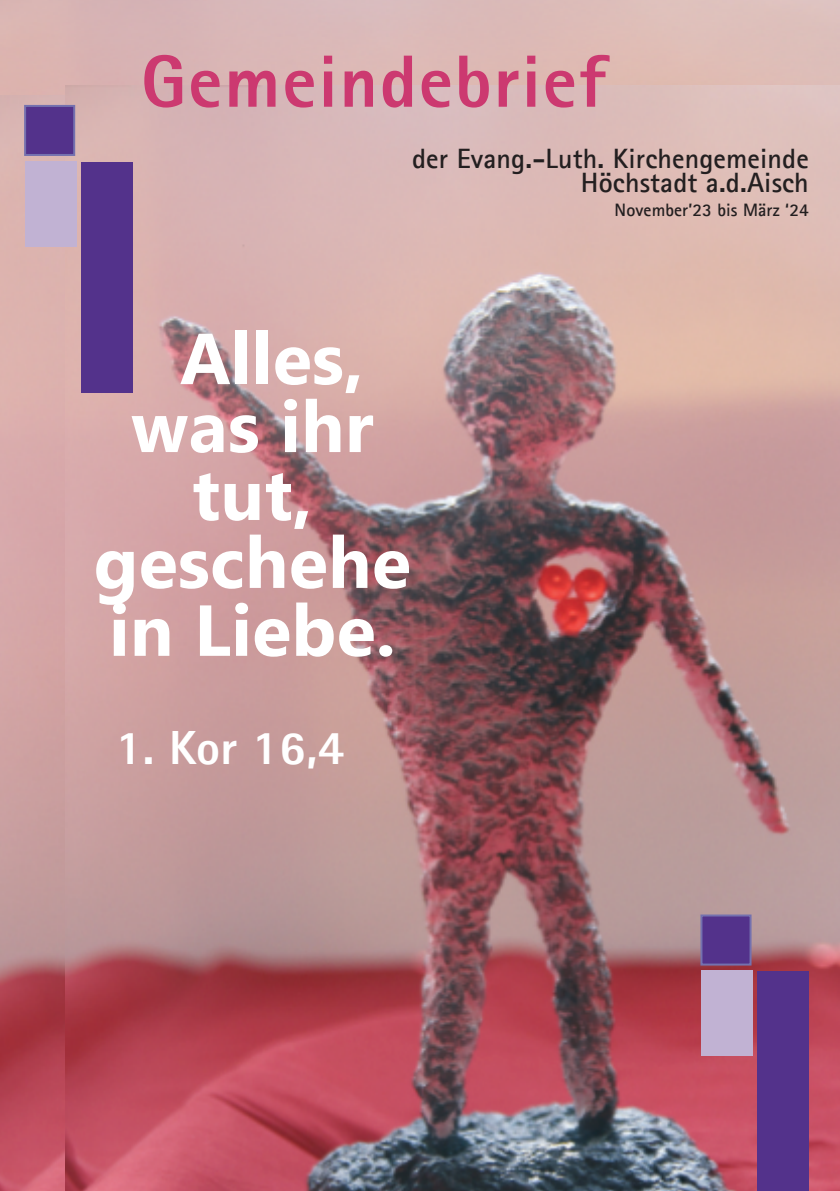
<style>
.page{position:relative;width:840px;height:1191px;background:#fff}
.page>*{position:absolute;margin:0;border:0;box-sizing:border-box;transform-origin:0 0}
.t1{font:800 74px "Agfa Rotis Sans Serif";letter-spacing:.025em;color:#cc3970}
.t2{font:700 72px/67.8px "Ebrima";letter-spacing:.005em;color:#fff;text-align:center}
.t3{font:800 48px "Agfa Rotis Sans Serif";color:#fff}
.t4{font:700 28px/24px "Agfa Rotis Sans Serif";letter-spacing:.005em;color:#231f20;text-align:right}
.t5{font:700 18px "Agfa Rotis Sans Serif";letter-spacing:.005em;color:#231f20}
</style>
<div class="page">
<img style="left:0;top:95px;width:66px;height:1096px">
<img style="left:66px;top:85px;width:773px;height:1106px">
<div style="left:700px;top:914px;width:51px;height:51px;background:#53328b;border:2px solid #7471af"></div>
<div style="left:701px;top:970px;width:51px;height:85px;background:#c1b2d3"></div>
<div style="left:756px;top:971px;width:52px;height:220px;background:#53328b"></div>
<div style="left:24px;top:105px;width:51px;height:51px;background:#53328b;border:2px solid #7471af"></div>
<div style="left:25px;top:161px;width:51px;height:85px;background:#c1b2d3"></div>
<div style="left:81px;top:162px;width:52px;height:230px;background:#53328b"></div>
<p class="t1" style="left:141px;top:56px;width:466px">Gemeindebrief</p>
<p class="t4" style="left:412px;top:149px;width:398px">der Evang.-Luth. Kirchengemeinde<br>Höchstadt a.d.Aisch</p>
<p class="t5" style="left:614px;top:204px;width:195px">November’23 bis März ‘24</p>
<p class="t2" style="left:94px;top:332px;width:318px">Alles, was ihr tut, geschehe in Liebe.</p>
<p class="t2" style="left:170px;top:351px;width:213px;line-height:66px;text-align:left;text-indent:-30px">was ihr tut,</p>
<p class="t2" style="left:87px;top:548px;width:288px">in Liebe.</p>
<p class="t3" style="left:116px;top:731px;width:230px">1. Kor 16,4</p>
</div>
